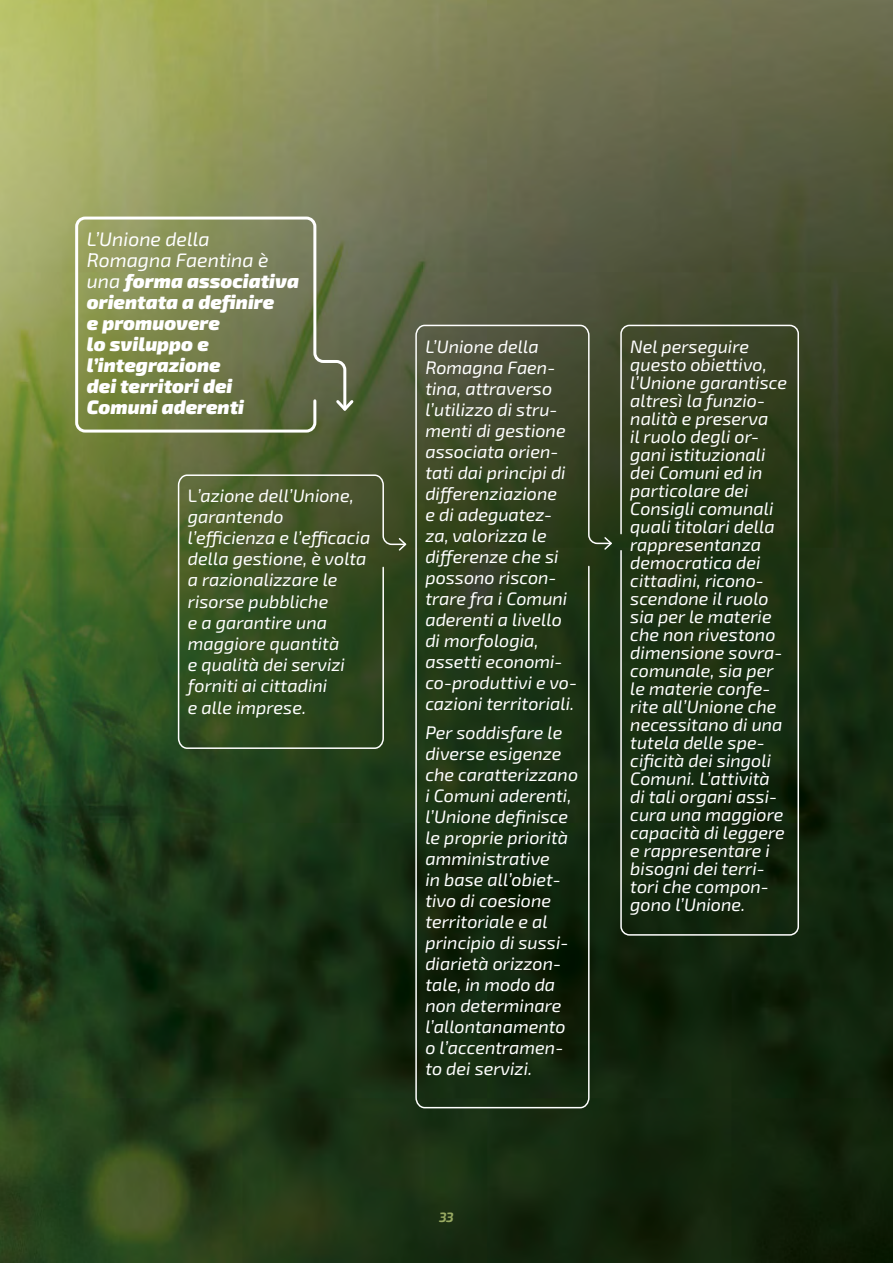
<style>
.page{position:relative;width:893px;height:1263px;background:#fff}
.page>*{position:absolute;margin:0;border:0;box-sizing:border-box;transform-origin:0 0}
.t1{font:italic 900 19.5px/21px "Exo 2";color:#fff}
.t2{font:italic 18px/21px "Exo 2";color:#fff}
.t3{font:italic 700 13.5px "Exo 2";color:#99ab63}
.s1{font-weight:400}
.s2{font-style:normal}
</style>
<div class="page">
<img style="left:0;top:0;width:893px;height:1263px">
<svg style="left:415px;top:324px;width:198px;height:785px;background:#26371b"></svg>
<svg style="left:603px;top:536px;width:10px;height:15px"></svg>
<svg style="left:74px;top:215px;width:274px;height:219px;background:#7c8554"></svg>
<svg style="left:333px;top:397px;width:23px;height:17px"></svg>
<div style="left:620px;top:325px;width:179px;height:611px;border:2px solid #fff;border-radius:9px"></div>
<svg style="left:177px;top:474px;width:230px;height:276px;background:#3c5227"></svg>
<svg style="left:397px;top:537px;width:11px;height:15px"></svg>
<p class="t1" style="left:87px;top:228px;width:214px"><span class="s1">L’Unione della<br>Romagna Faentina è una</span> forma associativa orientata a definire<br>e promuovere<br>lo sviluppo e l’integrazione<br>dei territori dei<br>Comuni aderenti</p>
<p class="t2" style="left:188px;top:485px;width:184px"><span class="s2">L</span>’azione dell’Unione, garantendo l’efficienza e l’efficacia della gestione, è volta a razionalizzare le risorse pubbliche<br>e a garantire una maggiore quantità<br>e qualità dei servizi forniti ai cittadini<br>e alle imprese.</p>
<p class="t2" style="left:425px;top:335px;width:153px">L’Unione della<br>Romagna Faen&shy;tina, attraverso l’utilizzo di stru&shy;menti di gestione associata orien&shy;tati dai principi di differenziazione<br>e di adeguatez&shy;za, valorizza le differenze che si possono riscon&shy;trare fra i Comuni aderenti a livello di morfologia, assetti economi&shy;co-produttivi e vo&shy;cazioni territoriali.</p>
<p class="t2" style="left:425px;top:722px;width:154px">Per soddisfare le diverse esigenze che caratterizzano i Comuni aderenti, l’Unione definisce le proprie priorità amministrative<br>in base all’obiet&shy;tivo di coesione territoriale e al principio di sussi&shy;diarietà orizzon&shy;tale, in modo da non determinare l’allontanamento o l’accentramen&shy;to dei servizi.</p>
<p class="t2" style="left:630px;top:337px;width:158px;line-height:18px">Nel perseguire questo obiettivo, l’Unione garantisce altresì la funzio&shy;nalità e preserva<br>il ruolo degli or&shy;gani istituzionali dei Comuni ed in particolare dei<br>Consigli comunali quali titolari della rappresentanza democratica dei cittadini, ricono&shy;scendone il ruolo sia per le materie che non rivestono dimensione sovra&shy;comunale, sia per le materie confe&shy;rite all’Unione che necessitano di una tutela delle spe&shy;cificità dei singoli<br>Comuni. L’attività di tali organi assi&shy;cura una maggiore capacità di leggere e rappresentare i bisogni dei terri&shy;tori che compon&shy;gono l’Unione.</p>
<p class="t3" style="left:439px;top:1207px;width:16px">33</p>
</div>
